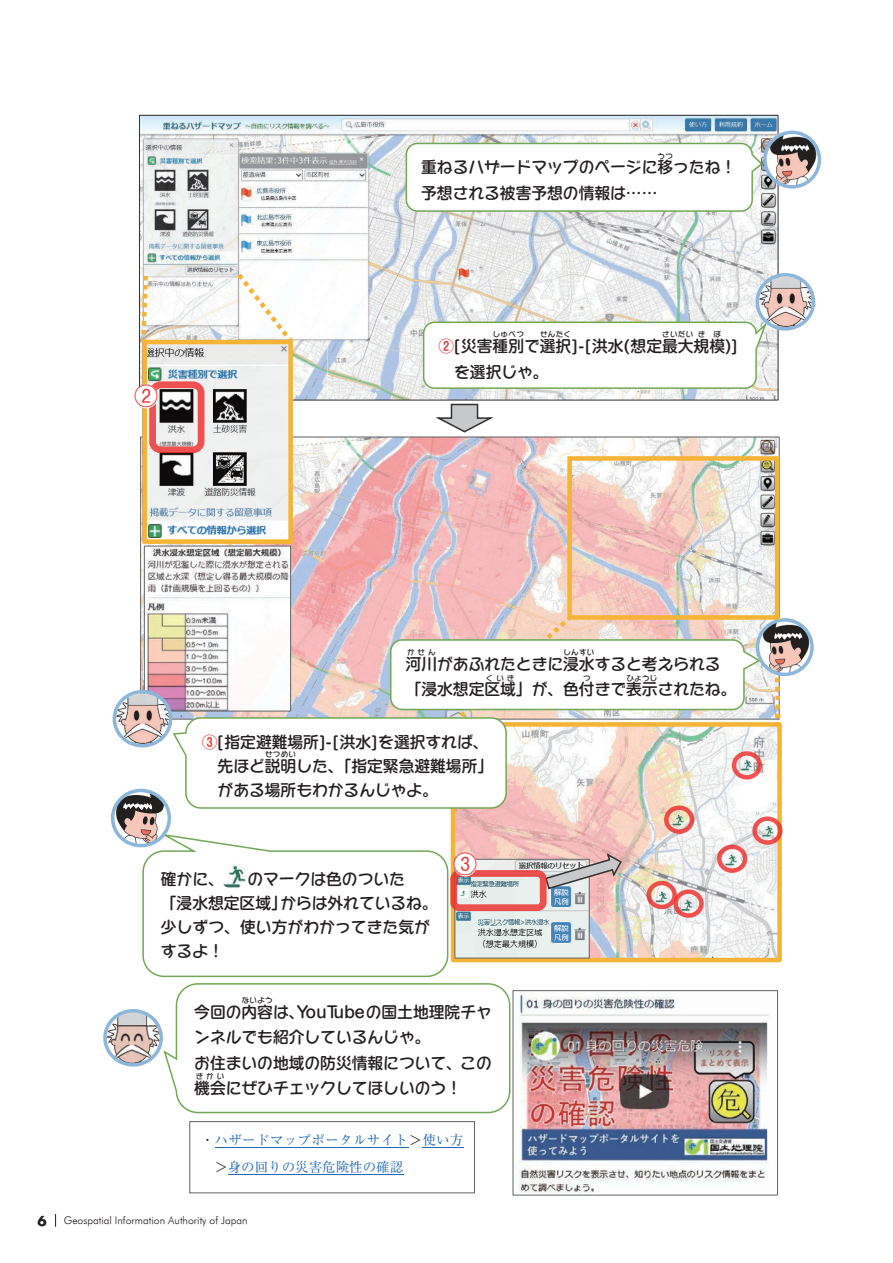
<style>
.page{position:relative;width:893px;height:1263px;background:#fff}
.page>*{position:absolute;margin:0;border:0;box-sizing:border-box;transform-origin:0 0}
.t1{font:500 24px "Gothic BBB Pr 6 N";color:#ee2a29}
.t2{font:500 15.75px/25.5px "Capie N Std";color:#231f20}
.t3{font:500 15.75px "Shin M Go Pr 6 N";color:#231f20}
.t4{font:13.5px/27px "Ryumin Pr 6 N";letter-spacing:.02em;color:#2268b3}
.t5{font:13.5px "Futura Koyu";color:#231f20}
.t6{font:italic 10.5px "Futura";color:#231f20}
.t7{font:500 7.5px "Capie N Std";letter-spacing:.05em;color:#231f20}
.s1{font-family:"Shin M Go Pr 6 N"}
.s2{font-family:"Capie N Std"}
.s3{color:#ee2a29}
.s4{font-family:"Shin M Go Pr 6 N";color:#ee2a29}
.s5{color:#231f20}
</style>
<div class="page">
<svg style="left:55px;top:1214px;width:1px;height:13px"></svg>
<div style="left:190px;top:1121px;width:285px;height:72px;border:1px solid #636366"></div>
<hr style="left:215px;top:1147px;width:193px;height:1px;background:#2268b3">
<hr style="left:422px;top:1147px;width:41px;height:1px;background:#2268b3">
<hr style="left:228px;top:1174px;width:175px;height:1px;background:#2268b3">
<img style="left:141px;top:117px;width:635px;height:281px">
<svg style="left:435px;top:403px;width:59px;height:30px"></svg>
<img style="left:142px;top:439px;width:636px;height:171px">
<svg style="left:191px;top:983px;width:320px;height:131px"></svg>
<svg style="left:103px;top:984px;width:407px;height:128px"></svg>
<svg style="left:422px;top:272px;width:394px;height:118px"></svg>
<svg style="left:405px;top:130px;width:417px;height:83px"></svg>
<svg style="left:139px;top:271px;width:11px;height:74px"></svg>
<svg style="left:233px;top:269px;width:64px;height:78px"></svg>
<img style="left:147px;top:345px;width:141px;height:194px">
<img style="left:146px;top:548px;width:143px;height:62px">
<div style="left:144px;top:546px;width:147px;height:165px;border:1px solid #636366"></div>
<img style="left:519px;top:992px;width:250px;height:201px">
<div style="left:513px;top:990px;width:265px;height:205px;border:1px solid #636366"></div>
<div style="left:142px;top:340px;width:151px;height:204px;border:4px solid #f5b436"></div>
<div style="left:149px;top:381px;width:55px;height:72px;border:7px solid #ee2a29;border-radius:8px"></div>
<img style="left:139px;top:369px;width:23px;height:40px">
<div style="left:567px;top:456px;width:212px;height:164px;border:4px solid #f5b436"></div>
<svg style="left:110px;top:610px;width:704px;height:368px"></svg>
<img style="left:442px;top:838px;width:39px;height:39px">
<img style="left:220px;top:863px;width:28px;height:26px">
<p class="t7" style="left:658px;top:150px;width:17px">うつ</p>
<p class="t2" style="left:421px;top:153px;width:316px"><span class="s1">重</span>ねるハザードマップのページに<span class="s1">移</span>ったね！</p>
<p class="t3" style="left:421px;top:180px;width:238px">予想<span class="s2">される</span>被害予想<span class="s2">の</span>情報<span class="s2">は……</span></p>
<h1 class="t1" style="left:134px;top:377px;width:26px">②</h1>
<p class="t7" style="left:493px;top:329px;width:33px">しゅべつ</p>
<p class="t7" style="left:540px;top:329px;width:33px">せんたく</p>
<p class="t7" style="left:662px;top:329px;width:60px">さいだいき ぼ</p>
<p class="t3" style="left:438px;top:333px;width:300px"><span class="s3">②</span><span class="s2">[</span>災害種別<span class="s2">で</span>選択<span class="s2">]-[</span>洪水<span class="s2">(</span>想定最大規模<span class="s2">)]</span></p>
<p class="t2" style="left:454px;top:357px;width:96px">を<span class="s1">選択</span>じゃ。</p>
<p class="t7" style="left:407px;top:647px;width:30px">かせん</p>
<p class="t7" style="left:563px;top:647px;width:33px">しんすい</p>
<p class="t7" style="left:486px;top:672px;width:30px">くいき</p>
<p class="t7" style="left:583px;top:672px;width:9px">つ</p>
<p class="t7" style="left:626px;top:672px;width:33px">ひょうじ</p>
<p class="t2" style="left:406px;top:649px;width:332px"><span class="s1">河川</span>があふれたときに<span class="s1">浸水</span>すると<span class="s1">考</span>えられる「<span class="s1">浸水想定区域</span>」が、<span class="s1">色付</span>きで<span class="s1">表示</span>されたね。</p>
<p class="t2" style="left:202px;top:727px;width:288px"><span class="s4">③</span>[<span class="s1">指定避難場所</span>]-[<span class="s1">洪水</span>]を<span class="s1">選択</span>すれば、</p>
<p class="t3" style="left:218px;top:753px;width:277px">先<span class="s2">ほど</span>説明<span class="s2">した、「</span>指定緊急避難場所<span class="s2">」</span></p>
<p class="t2" style="left:218px;top:775px;width:222px">がある<span class="s1">場所</span>もわかるんじゃよ。</p>
<p class="t7" style="left:265px;top:748px;width:33px">せつめい</p>
<p class="t2" style="left:161px;top:864px;width:64px"><span class="s1">確</span>かに、</p>
<p class="t2" style="left:161px;top:865px;width:278px;line-height:24px;text-indent:87px">のマークは<span class="s1">色</span>のついた<br>「<span class="s1">浸水想定区域</span>」からは<span class="s1">外</span>れているね。<span class="s1">少</span>しずつ、<span class="s1">使</span>い<span class="s1">方</span>がわかってきた<span class="s1">気</span>がするよ！</p>
<h1 class="t1" style="left:453px;top:845px;width:26px">③</h1>
<p class="t7" style="left:242px;top:994px;width:33px">ないよう</p>
<p class="t2" style="left:194px;top:997px;width:299px"><span class="s1">今回</span>の<span class="s1">内容</span>は、YouTubeの<span class="s1">国土地理院</span>チャンネルでも<span class="s1">紹介</span>しているんじゃ。<br>お<span class="s1">住</span>まいの<span class="s1">地域</span>の<span class="s1">防災情報</span>について、この<span class="s1">機会</span>にぜひチェックしてほしいのう！</p>
<p class="t7" style="left:196px;top:1071px;width:30px">きかい</p>
<p class="t4" style="left:214px;top:1126px;width:251px;text-indent:-14px"><span class="s5">・</span>ハザードマップポータルサイト<span class="s5">＞</span>使い方<span class="s5">＞</span>身の回りの災害危険性の確認</p>
<p class="t5" style="left:38px;top:1211px;width:11px">6</p>
<p class="t6" style="left:64px;top:1214px;width:185px">Geospatial Information Authority of Japan</p>
</div>
